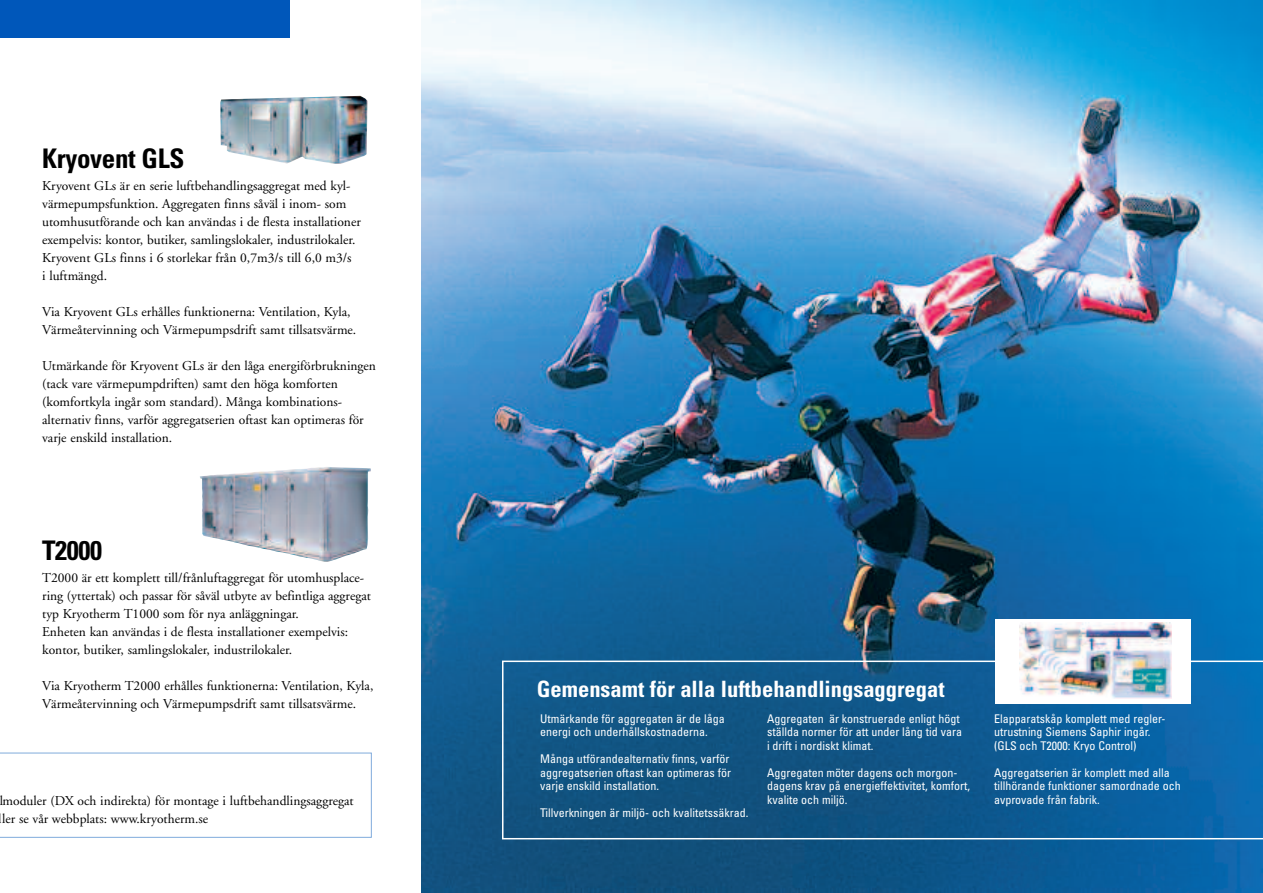
<style>
.page{position:relative;width:1263px;height:893px;background:#fff}
.page>*{position:absolute;margin:0;border:0;box-sizing:border-box;transform-origin:0 0}
.t1{font:700 condensed 27px "Univers";letter-spacing:-.015em;color:#000}
.t2{font:700 condensed 22.5px "Univers";color:#fff}
.t3{font:13.5px/18px "Adobe Garamond";color:#000}
.t4{font:condensed 12px/13.5px "Univers";color:#fff}
</style>
<div class="page">
<img style="left:421px;top:0;width:842px;height:893px">
<img style="left:220px;top:96px;width:147px;height:68px">
<div style="left:0;top:0;width:290px;height:38px;background:#0057ba"></div>
<img style="left:200px;top:467px;width:171px;height:95px">
<svg style="left:502px;top:661px;width:761px;height:178px;background:#115b90"></svg>
<div style="left:995px;top:619px;width:196px;height:84px;background:#fff"></div>
<img style="left:1019px;top:623px;width:152px;height:76px">
<svg style="left:0;top:753px;width:372px;height:85px"></svg>
<h1 class="t1" style="left:42px;top:148px;width:144px">Kryovent GLS</h1>
<p class="t3" style="left:42px;top:178px;width:320px">Kryovent GLs är en serie luftbehandlingsaggregat med kyl&shy;värmepumpsfunktion. Aggregaten finns såväl i inom- som utomhusutförande och kan användas i de flesta installationer exempelvis: kontor, butiker, samlingslokaler, industrilokaler.<br>Kryovent GLs finns i 6 storlekar från 0,7m3/s till 6,0 m3/s<br>i luftmängd.</p>
<p class="t3" style="left:42px;top:304px;width:316px">Via Kryovent GLs erhålles funktionerna: Ventilation, Kyla,<br>Värmeåtervinning och Värmepumpsdrift samt tillsatsvärme.</p>
<p class="t3" style="left:42px;top:358px;width:335px">Utmärkande för Kryovent GLs är den låga energiförbrukningen (tack vare värmepumpdriften) samt den höga komforten (komfortkyla ingår som standard). Många kombinations&shy;alternativ finns, varför aggregatserien oftast kan optimeras för varje enskild installation.</p>
<h1 class="t1" style="left:42px;top:540px;width:61px">T2000</h1>
<p class="t3" style="left:42px;top:570px;width:330px">T2000 är ett komplett till/frånluftaggregat för utomhusplace&shy;ring (yttertak) och passar för såväl utbyte av befintliga aggregat typ Kryotherm T1000 som för nya anläggningar.<br>Enheten kan användas i de flesta installationer exempelvis: kontor, butiker, samlingslokaler, industrilokaler.</p>
<p class="t3" style="left:42px;top:678px;width:333px">Via Kryotherm T2000 erhålles funktionerna: Ventilation, Kyla,<br>Värmeåtervinning och Värmepumpsdrift samt tillsatsvärme.</p>
<p class="t3" style="left:-1px;top:793px;width:356px">lmoduler (DX och indirekta) för montage i luftbehandlingsaggregat ller se vår webbplats: www.kryotherm.se</p>
<h2 class="t2" style="left:537px;top:681px;width:409px">Gemensamt för alla luftbehandlingsaggregat</h2>
<p class="t4" style="left:540px;top:713px;width:186px">Utmärkande för aggregaten är de låga energi och underhållskostnaderna.</p>
<p class="t4" style="left:540px;top:753px;width:193px">Många utförandealternativ finns, varför aggregatserien oftast kan optimeras för varje enskild installation.</p>
<p class="t4" style="left:540px;top:807px;width:210px">Tillverkningen är miljö- och kvalitetssäkrad.</p>
<p class="t4" style="left:767px;top:713px;width:197px">Aggregaten är konstruerade enligt högt ställda normer för att under lång tid vara i drift i nordiskt klimat.</p>
<p class="t4" style="left:767px;top:767px;width:205px">Aggregaten möter dagens och morgon&shy;dagens krav på energieffektivitet, komfort, kvalite och miljö.</p>
<p class="t4" style="left:994px;top:713px;width:173px">Elapparatskåp komplett med regler&shy;utrustning Siemens Saphir ingår. (GLS och T2000: Kryo Control)</p>
<p class="t4" style="left:994px;top:767px;width:188px">Aggregatserien är komplett med alla tillhörande funktioner samordnade och avprovade från fabrik.</p>
</div>
